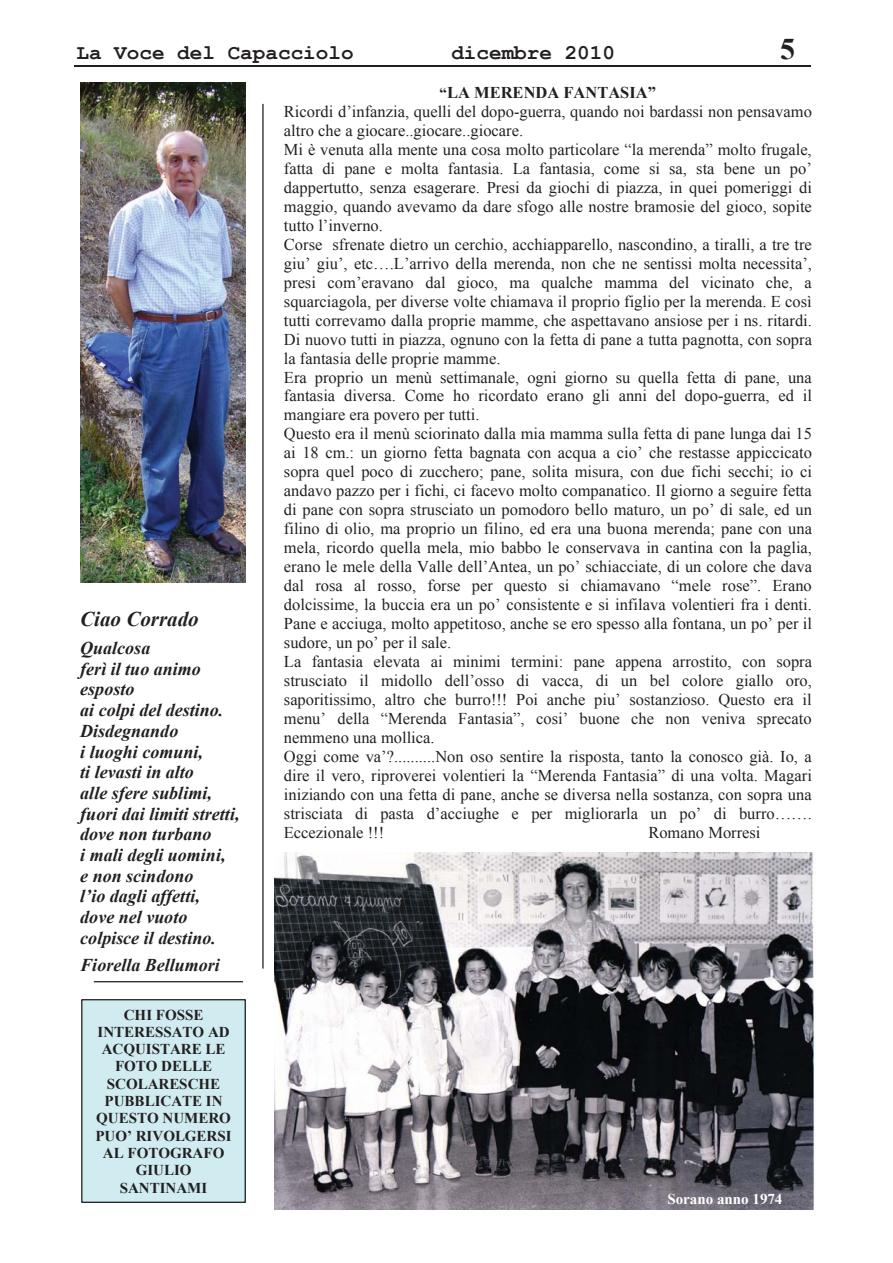
<style>
.page{position:relative;width:893px;height:1263px;background:#fff}
.page>*{position:absolute;margin:0;border:0;box-sizing:border-box;transform-origin:0 0}
.t1{font:700 30px "Times New Roman";color:#231f20}
.t2{font:700 21px "Courier New";color:#231f20}
.t3{font:italic 700 21px "Times New Roman";color:#231f20}
.t4{font:italic 700 18px/20.7px "Times New Roman";color:#231f20}
.t5{font:16.5px/18.9px "Times New Roman";color:#231f20}
.t6{font:700 15px/17.2px "Times New Roman";color:#231f20;text-align:center}
.t7{font:700 15px "Times New Roman";color:#fff}
.s1{font-weight:700;font-size:15px}
.s2{font-weight:700}
</style>
<div class="page">
<hr style="left:74px;top:65px;width:736px;height:1px;background:#231f20">
<img style="left:80px;top:83px;width:165px;height:499px">
<img style="left:275px;top:852px;width:540px;height:357px">
<hr style="left:262px;top:104px;width:1px;height:864px;background:#010202">
<div style="left:82px;top:1000px;width:163px;height:202px;background:#d0ecf0"></div>
<div style="left:81px;top:999px;width:165px;height:204px;border:1px solid #010202"></div>
<hr style="left:94px;top:981px;width:149px;height:1px;background:#010202">
<p class="t2" style="left:77px;top:41px;width:279px">La Voce del Capacciolo</p>
<p class="t2" style="left:451px;top:41px;width:165px">dicembre 2010</p>
<h1 class="t1" style="left:780px;top:32px;width:16px">5</h1>
<p class="t3" style="left:80px;top:607px;width:120px">Ciao Corrado</p>
<p class="t4" style="left:80px;top:638px;width:161px">Qualcosa<br>ferì il tuo animo esposto<br>ai colpi del destino.<br>Disdegnando<br>i luoghi comuni,<br>ti levasti in alto<br>alle sfere sublimi, fuori dai limiti stretti, dove non turbano<br>i mali degli uomini,<br>e non scindono<br>l’io dagli affetti,<br>dove nel vuoto colpisce il destino.</p>
<p class="t4" style="left:80px;top:955px;width:141px">Fiorella Bellumori</p>
<p class="t6" style="left:95px;top:1006px;width:138px">CHI FOSSE<br>INTERESSATO AD<br>ACQUISTARE LE<br>FOTO DELLE<br>SCOLARESCHE<br>PUBBLICATE IN<br>QUESTO NUMERO<br>PUO’ RIVOLGERSI<br>AL FOTOGRAFO<br>GIULIO<br>SANTINAMI</p>
<p class="t5" style="left:284px;top:83px;width:530px;text-indent:156px"><span class="s1">“</span><span class="s2">LA MERENDA FANTASIA”<br></span>Ricordi d’infanzia, quelli del dopo-guerra, quando noi bardassi non pensavamo altro che a giocare..giocare..giocare.<br>Mi è venuta alla mente una cosa molto particolare “la merenda” molto frugale, fatta di pane e molta fantasia. La fantasia, come si sa, sta bene un po’ dappertutto, senza esagerare. Presi da giochi di piazza, in quei pomeriggi di maggio, quando avevamo da dare sfogo alle nostre bramosie del gioco, sopite tutto l’inverno.<br>Corse sfrenate dietro un cerchio, acchiapparello, nascondino, a tiralli, a tre tre giu’ giu’, etc….L’arrivo della merenda, non che ne sentissi molta necessita’, presi com’eravano dal gioco, ma qualche mamma del vicinato che, a squarciagola, per diverse volte chiamava il proprio figlio per la merenda. E così tutti correvamo dalla proprie mamme, che aspettavano ansiose per i ns. ritardi.<br>Di nuovo tutti in piazza, ognuno con la fetta di pane a tutta pagnotta, con sopra la fantasia delle proprie mamme.<br>Era proprio un menù settimanale, ogni giorno su quella fetta di pane, una fantasia diversa. Come ho ricordato erano gli anni del dopo-guerra, ed il mangiare era povero per tutti.<br>Questo era il menù sciorinato dalla mia mamma sulla fetta di pane lunga dai 15 ai 18 cm.: un giorno fetta bagnata con acqua a cio’ che restasse appiccicato sopra quel poco di zucchero; pane, solita misura, con due fichi secchi; io ci andavo pazzo per i fichi, ci facevo molto companatico. Il giorno a seguire fetta di pane con sopra strusciato un pomodoro bello maturo, un po’ di sale, ed un filino di olio, ma proprio un filino, ed era una buona merenda; pane con una mela, ricordo quella mela, mio babbo le conservava in cantina con la paglia, erano le mele della Valle dell’Antea, un po’ schiacciate, di un colore che dava dal rosa al rosso, forse per questo si chiamavano “mele rose”. Erano dolcissime, la buccia era un po’ consistente e si infilava volentieri fra i denti.<br>Pane e acciuga, molto appetitoso, anche se ero spesso alla fontana, un po’ per il sudore, un po’ per il sale.<br>La fantasia elevata ai minimi termini: pane appena arrostito, con sopra strusciato il midollo dell’osso di vacca, di un bel colore giallo oro, saporitissimo, altro che burro!!! Poi anche piu’ sostanzioso. Questo era il menu’ della “Merenda Fantasia”, cosi’ buone che non veniva sprecato nemmeno una mollica.<br>Oggi come va’?..........Non oso sentire la risposta, tanto la conosco già. Io, a dire il vero, riproverei volentieri la “Merenda Fantasia” di una volta. Magari iniziando con una fetta di pane, anche se diversa nella sostanza, con sopra una strisciata di pasta d’acciughe e per migliorarla un po’ di burro…….<br>Eccezionale !!!</p>
<p class="t5" style="left:648px;top:823px;width:114px">Romano Morresi</p>
<p class="t7" style="left:667px;top:1190px;width:117px">Sorano anno 1974</p>
</div>
